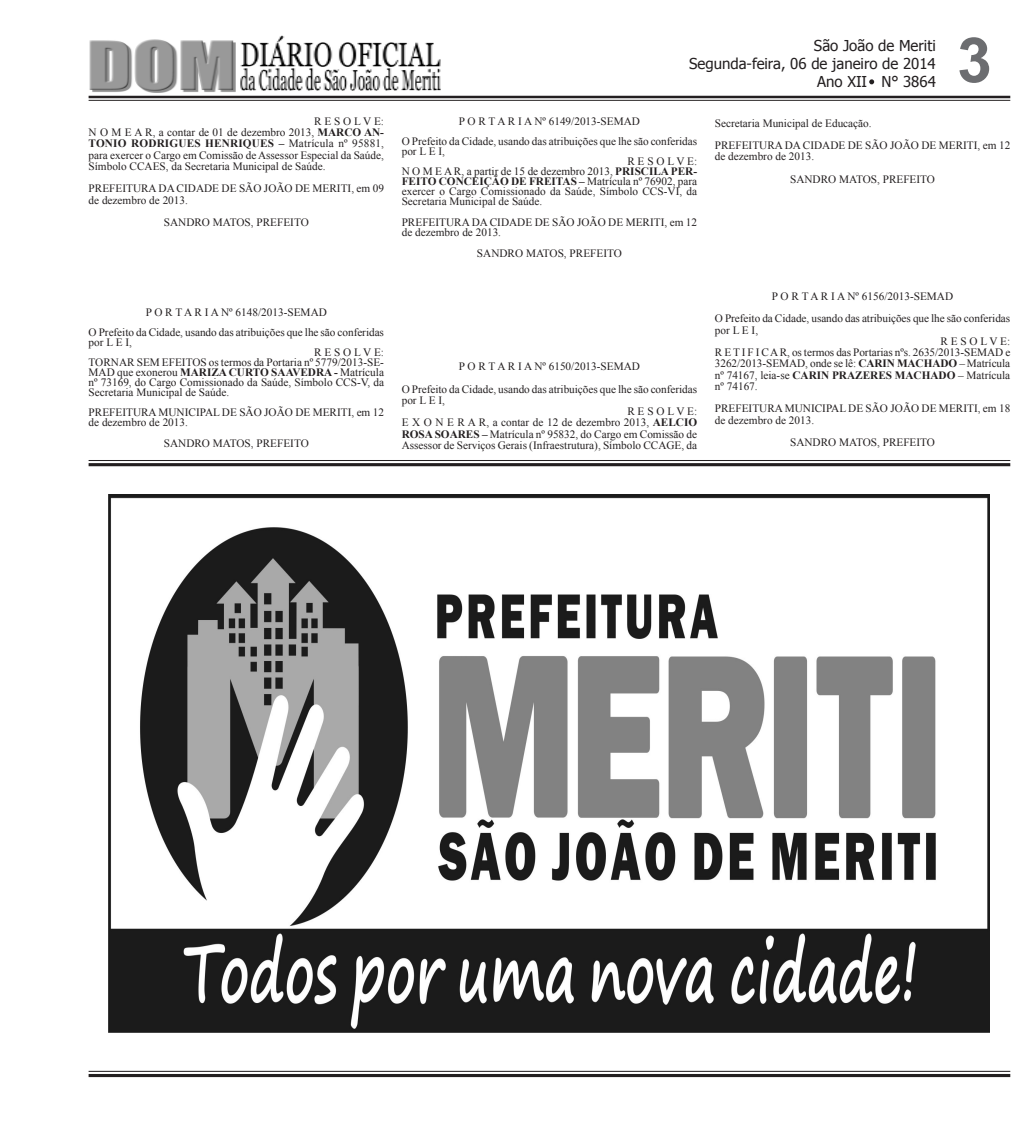
<style>
.page{position:relative;width:1028px;height:1124px;background:#fff}
.page>*{position:absolute;margin:0;border:0;box-sizing:border-box;transform-origin:0 0}
.t1{font:700 62.5px "Arial";color:#6c6d70}
.t2{font:15px "Tahoma";color:#231f20}
.MiniPortaria{font:11.25px/11.2px "Times New Roman";color:#231f20}
.s1{font-weight:700}
</style>
<div class="page">
<hr style="left:89px;top:1070px;width:921px;height:1px;background:#231f20">
<hr style="left:89px;top:1073px;width:921px;height:3px;background:#231f20">
<svg style="left:869px;top:79px;width:5px;height:5px"></svg>
<hr style="left:89px;top:96px;width:921px;height:2px;background:#231f20">
<hr style="left:89px;top:100px;width:921px;height:1px;background:#231f20">
<img style="left:89px;top:39px;width:147px;height:53px">
<img style="left:240px;top:35px;width:201px;height:56px">
<hr style="left:89px;top:460px;width:921px;height:1px;background:#231f20">
<hr style="left:89px;top:463px;width:921px;height:3px;background:#231f20">
<img style="left:108px;top:494px;width:881px;height:538px">
<p class="MiniPortaria" style="left:314px;top:115px;width:71px">R E S O L V E:</p>
<p class="MiniPortaria" style="left:89px;top:126px;width:297px;text-align:justify">N O M E A R, a contar de 01 de dezembro 2013, <span class="s1">MARCO AN-TONIO RODRIGUES HENRIQUES –</span> Matrícula nº 95881, para exercer o Cargo em Comissão de Assessor Especial da Saúde, Símbolo CCAES, da Secretaria Municipal de Saúde.</p>
<p class="MiniPortaria" style="left:89px;top:183px;width:297px">PREFEITURA DA CIDADE DE SÃO JOÃO DE MERITI, em 09 de dezembro de 2013.</p>
<p class="MiniPortaria" style="left:164px;top:216px;width:146px">SANDRO MATOS, PREFEITO</p>
<p class="MiniPortaria" style="left:146px;top:306px;width:183px">P O R T A R I A Nº 6148/2013-SEMAD</p>
<p class="MiniPortaria" style="left:89px;top:327px;width:297px;line-height:10px">O Prefeito da Cidade, usando das atribuições que lhe são conferidas por L E I,</p>
<p class="MiniPortaria" style="left:314px;top:346px;width:71px">R E S O L V E:</p>
<p class="MiniPortaria" style="left:89px;top:357px;width:297px;line-height:10px;text-align:justify">TORNAR SEM EFEITOS os termos da Portaria nº 5779/2013-SE-MAD que exonerou <span class="s1">MARIZA CURTO SAAVEDRA -</span> Matrícula nº 73169, do Cargo Comissionado da Saúde, Símbolo CCS-V, da Secretaria Municipal de Saúde.</p>
<p class="MiniPortaria" style="left:89px;top:407px;width:297px;line-height:10px">PREFEITURA MUNICIPAL DE SÃO JOÃO DE MERITI, em 12 de dezembro de 2013.</p>
<p class="MiniPortaria" style="left:164px;top:438px;width:146px">SANDRO MATOS, PREFEITO</p>
<p class="t2" style="left:814px;top:35px;width:123px">São João de Meriti</p>
<p class="t2" style="left:689px;top:53px;width:248px">Segunda-feira, 06 de janeiro de 2014</p>
<p class="t2" style="left:817px;top:71px;width:120px">Ano XII N° 3864</p>
<p class="t1" style="left:957px;top:19px;width:36px">3</p>
<p class="MiniPortaria" style="left:459px;top:116px;width:183px">P O R T A R I A Nº 6149/2013-SEMAD</p>
<p class="MiniPortaria" style="left:402px;top:136px;width:297px;line-height:10px">O Prefeito da Cidade, usando das atribuições que lhe são conferidas por L E I,</p>
<p class="MiniPortaria" style="left:627px;top:156px;width:71px">R E S O L V E:</p>
<p class="MiniPortaria" style="left:402px;top:166px;width:297px;line-height:10px;text-align:justify">N O M E A R, a partir de 15 de dezembro 2013, <span class="s1">PRISCILA PER-FEITO CONCEIÇÃO DE FREITAS –</span> Matrícula nº 76902, para exercer o Cargo Comissionado da Saúde, Símbolo CCS-VI, da Secretaria Municipal de Saúde.</p>
<p class="MiniPortaria" style="left:402px;top:216px;width:297px;line-height:10px">PREFEITURA DA CIDADE DE SÃO JOÃO DE MERITI, em 12 de dezembro de 2013.</p>
<p class="MiniPortaria" style="left:477px;top:247px;width:146px">SANDRO MATOS, PREFEITO</p>
<p class="MiniPortaria" style="left:459px;top:360px;width:183px">P O R T A R I A Nº 6150/2013-SEMAD</p>
<p class="MiniPortaria" style="left:402px;top:383px;width:297px">O Prefeito da Cidade, usando das atribuições que lhe são conferidas por L E I,</p>
<p class="MiniPortaria" style="left:627px;top:405px;width:71px">R E S O L V E:</p>
<p class="MiniPortaria" style="left:402px;top:416px;width:297px;text-align:justify">E X O N E R A R, a contar de 12 de dezembro 2013, <span class="s1">AELCIO ROSA SOARES –</span> Matrícula nº 95832, do Cargo em Comissão de Assessor de Serviços Gerais (Infraestrutura), Símbolo CCAGE, da</p>
<p class="MiniPortaria" style="left:715px;top:117px;width:158px">Secretaria Municipal de Educação.</p>
<p class="MiniPortaria" style="left:715px;top:139px;width:297px">PREFEITURA DA CIDADE DE SÃO JOÃO DE MERITI, em 12 de dezembro de 2013.</p>
<p class="MiniPortaria" style="left:790px;top:173px;width:146px">SANDRO MATOS, PREFEITO</p>
<p class="MiniPortaria" style="left:772px;top:290px;width:183px">P O R T A R I A Nº 6156/2013-SEMAD</p>
<p class="MiniPortaria" style="left:715px;top:313px;width:297px">O Prefeito da Cidade, usando das atribuições que lhe são conferidas por L E I,</p>
<p class="MiniPortaria" style="left:940px;top:335px;width:71px">R E S O L V E:</p>
<p class="MiniPortaria" style="left:715px;top:346px;width:297px;text-align:justify">R E T I F I C A R, os termos das Portarias nºs. 2635/2013-SEMAD e 3262/2013-SEMAD, onde se lê: <span class="s1">CARIN MACHADO</span> – Matrícula nº 74167, leia-se <span class="s1">CARIN PRAZERES MACHADO</span> – Matrícula nº 74167.</p>
<p class="MiniPortaria" style="left:715px;top:403px;width:297px">PREFEITURA MUNICIPAL DE SÃO JOÃO DE MERITI, em 18 de dezembro de 2013.</p>
<p class="MiniPortaria" style="left:790px;top:436px;width:146px">SANDRO MATOS, PREFEITO</p>
</div>
